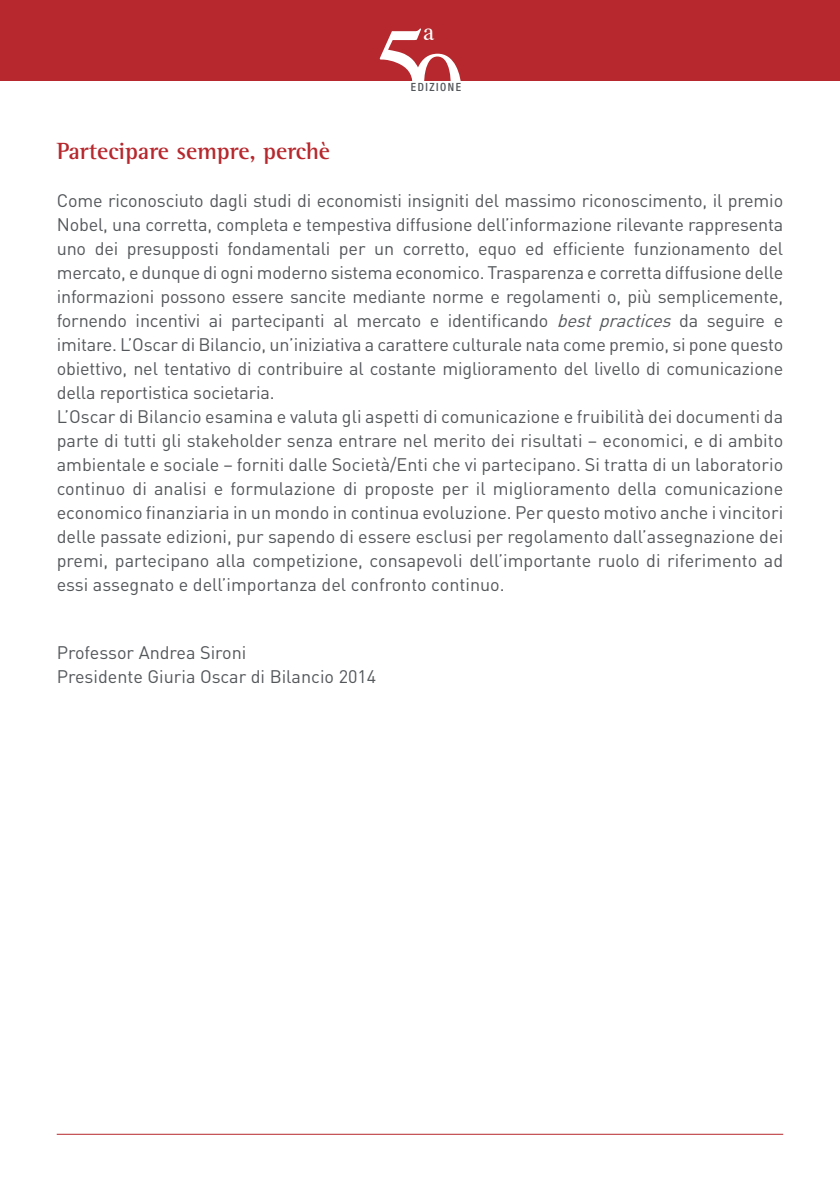
<style>
.page{position:relative;width:840px;height:1191px;background:#fff}
.page>*{position:absolute;margin:0;border:0;box-sizing:border-box;transform-origin:0 0}
.t1{font:25.4px "Times";color:#fff}
._01_Paragrafo_Red{font:700 24px "Rotis Semi Serif Std";color:#b6282d}
._02_Testo{font:18px/24px "DIN";color:#54575a;text-align:justify}
.t2{font:500 condensed 11.4px "Helvetica Neue LT Std";letter-spacing:.14em;color:#54575a}
.s1{font-style:italic}
</style>
<div class="page">
<div style="left:0;top:0;width:839px;height:81px;background:#b6282d"></div>
<svg style="left:379px;top:28px;width:82px;height:53px"></svg>
<hr style="left:57px;top:1133px;width:725px;height:1px;background:#b6282d">
<h1 class="t1" style="left:423px;top:8px;width:13px">a</h1>
<p class="t2" style="left:410px;top:80px;width:52px">EDIZIONE</p>
<p class="_01_Paragrafo_Red" style="left:57px;top:136px;width:275px">Partecipare sempre, perchè</p>
<p class="_02_Testo" style="left:57px;top:188px;width:727px">Come riconosciuto dagli studi di economisti insigniti del massimo riconoscimento, il premio Nobel, una corretta, completa e tempestiva diffusione dell’informazione rilevante rappresenta uno dei presupposti fondamentali per un corretto, equo ed efficiente funzionamento del mercato, e dunque di ogni moderno sistema economico. Trasparenza e corretta diffusione delle informazioni possono essere sancite mediante norme e regolamenti o, più semplicemente, fornendo incentivi ai partecipanti al mercato e identificando <span class="s1">best practices</span> da seguire e imitare. L’Oscar di Bilancio, un’iniziativa a carattere culturale nata come premio, si pone questo obiettivo, nel tentativo di contribuire al costante miglioramento del livello di comunicazione della reportistica societaria.</p>
<p class="_02_Testo" style="left:57px;top:404px;width:727px">L’Oscar di Bilancio esamina e valuta gli aspetti di comunicazione e fruibilità dei documenti da parte di tutti gli stakeholder senza entrare nel merito dei risultati – economici, e di ambito ambientale e sociale – forniti dalle Società/Enti che vi partecipano. Si tratta di un laboratorio continuo di analisi e formulazione di proposte per il miglioramento della comunicazione economico finanziaria in un mondo in continua evoluzione. Per questo motivo anche i vincitori delle passate edizioni, pur sapendo di essere esclusi per regolamento dall’assegnazione dei premi, partecipano alla competizione, consapevoli dell’importante ruolo di riferimento ad essi assegnato e dell’importanza del confronto continuo.</p>
<p class="_02_Testo" style="left:57px;top:640px;width:191px">Professor Andrea Sironi</p>
<p class="_02_Testo" style="left:57px;top:664px;width:321px">Presidente Giuria Oscar di Bilancio 2014</p>
</div>
